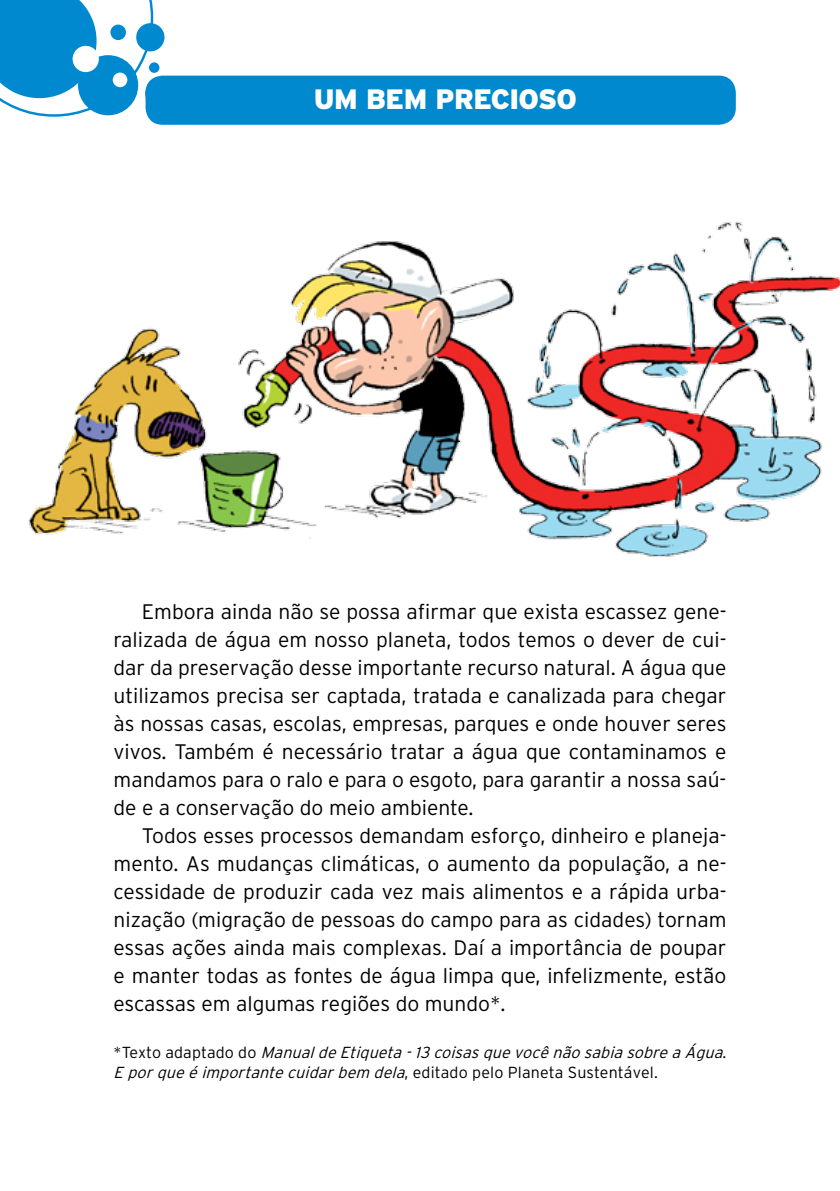
<style>
.page{position:relative;width:840px;height:1191px;background:#fff}
.page>*{position:absolute;margin:0;border:0;box-sizing:border-box;transform-origin:0 0}
.t1{font:900 28px "Interstate";letter-spacing:-.02em;color:#fff}
.t2{font:300 21px/28px "Interstate";color:#000;text-align:justify}
.t3{font:italic 300 16px/19.2px "Interstate";color:#000}
.s1{font-style:normal}
</style>
<div class="page">
<img style="left:28px;top:222px;width:811px;height:335px">
<div style="left:145px;top:76px;width:590px;height:49px;background:#0089cf;border-radius:17px"></div>
<div style="left:136px;top:23px;width:28px;height:28px;background:#0089cf;border-radius:50%"></div>
<svg style="left:0;top:0;width:153px;height:117px"></svg>
<div style="left:113px;top:73px;width:14px;height:14px;background:#fff;border-radius:50%"></div>
<div style="left:145px;top:79px;width:28px;height:29px;background:#0089cf;border-radius:50%"></div>
<div style="left:110px;top:25px;width:16px;height:15px;background:#0089cf;border-radius:50%"></div>
<div style="left:149px;top:62px;width:10px;height:11px;background:#0089cf;border-radius:50%"></div>
<h1 class="t1" style="left:314px;top:83px;width:264px">UM BEM PRECIOSO</h1>
<p class="t2" style="left:113px;top:597px;width:614px;text-indent:28px">Embora ainda não se possa afirmar que exista escassez gene&shy;ralizada de água em nosso planeta, todos temos o dever de cui&shy;dar da preservação desse importante recurso natural. A água que utilizamos precisa ser captada, tratada e canalizada para chegar às nossas casas, escolas, empresas, parques e onde houver seres vivos. Também é necessário tratar a água que contaminamos e mandamos para o ralo e para o esgoto, para garantir a nossa saú&shy;de e a conservação do meio ambiente.</p>
<p class="t2" style="left:113px;top:821px;width:614px;text-indent:28px">Todos esses processos demandam esforço, dinheiro e planeja&shy;mento. As mudanças climáticas, o aumento da população, a ne&shy;cessidade de produzir cada vez mais alimentos e a rápida urba&shy;nização (migração de pessoas do campo para as cidades) tornam essas ações ainda mais complexas. Daí a importância de poupar e manter todas as fontes de água limpa que, infelizmente, estão escassas em algumas regiões do mundo*.</p>
<p class="t3" style="left:113px;top:1043px;width:614px"><span class="s1">* Te x t o a d a p t a d o d o</span> Manualde Etiqueta -13 coisasque você não sabia sobre a Água<span class="s1">.<br></span>E porque é importante cuidarbem dela<span class="s1">, editado pelo Planeta Sustentável.</span></p>
</div>
